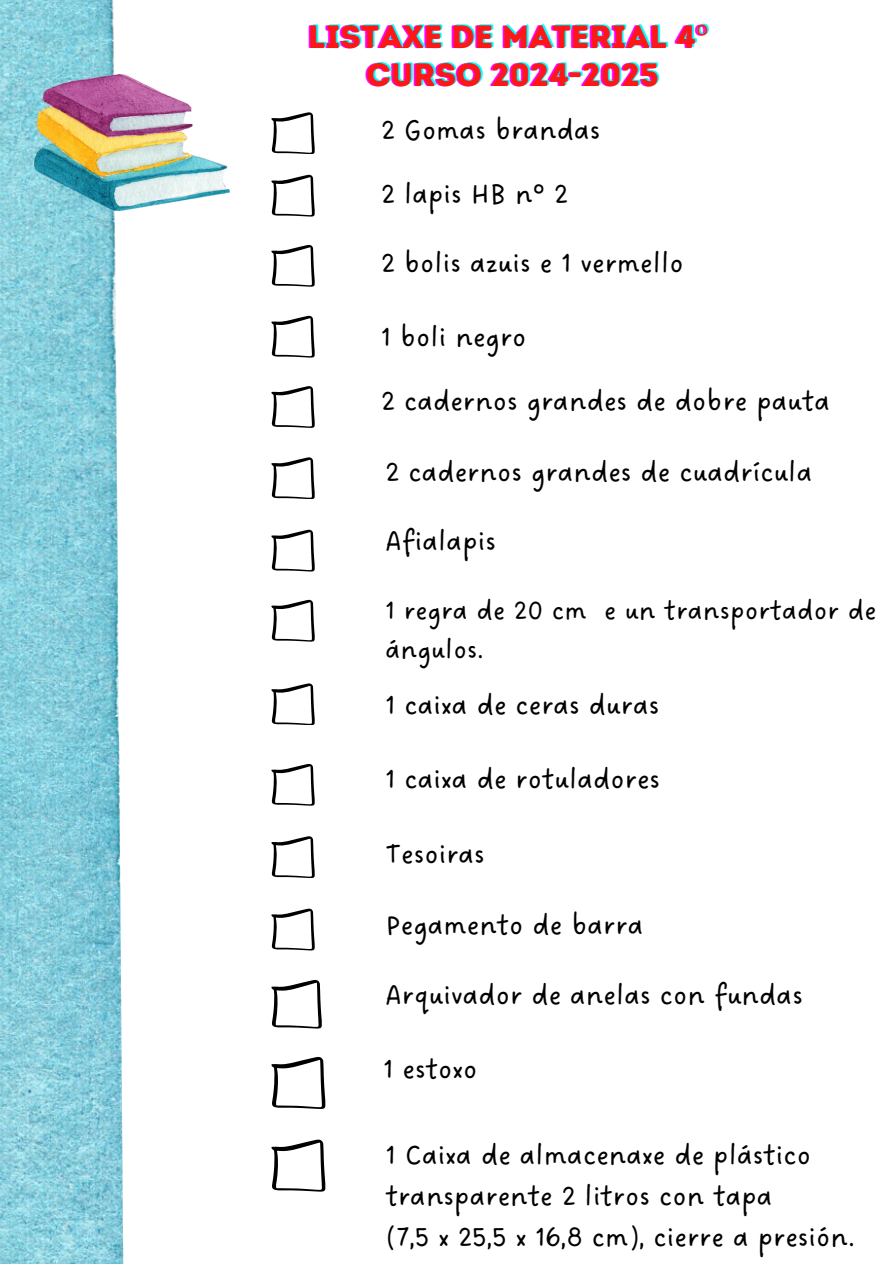
<style>
.page{position:relative;width:894px;height:1264px;background:#fff}
.page>*{position:absolute;margin:0;border:0;box-sizing:border-box;transform-origin:0 0}
.t1{font:32.4px/38px "Intro Rust Base";color:#0ff;text-align:center}
.t2{font:30px/41.4px "DO Sans Regular";color:#000}
.t3{font:28.8px/39.3px "DO Sans Regular";color:#000}
.s1{font-family:"Noto Sans"}
</style>
<div class="page">
<img style="left:0;top:0;width:125px;height:1263px">
<svg style="left:271px;top:175px;width:44px;height:41px"></svg>
<svg style="left:271px;top:245px;width:44px;height:41px"></svg>
<svg style="left:271px;top:316px;width:44px;height:41px"></svg>
<svg style="left:271px;top:386px;width:44px;height:41px"></svg>
<svg style="left:271px;top:529px;width:44px;height:42px"></svg>
<svg style="left:271px;top:599px;width:44px;height:42px"></svg>
<svg style="left:271px;top:683px;width:44px;height:42px"></svg>
<svg style="left:271px;top:763px;width:44px;height:42px"></svg>
<svg style="left:271px;top:836px;width:44px;height:41px"></svg>
<img style="left:35px;top:75px;width:195px;height:136px">
<svg style="left:271px;top:908px;width:44px;height:42px"></svg>
<svg style="left:271px;top:979px;width:51px;height:49px"></svg>
<svg style="left:271px;top:457px;width:44px;height:42px"></svg>
<svg style="left:271px;top:112px;width:44px;height:42px"></svg>
<svg style="left:271px;top:1056px;width:54px;height:52px"></svg>
<svg style="left:271px;top:1139px;width:54px;height:52px"></svg>
<p class="t1" style="left:310px;top:17px;width:401px">LISTAXE DE MATERIAL 4<span class="s1">º<br></span>CURSO 2024-2025</p>
<p class="t2" style="left:381px;top:111px;width:221px">2 Gomas brandas</p>
<h1 class="t2" style="left:381px;top:175px;width:188px">2 lapis HB nº 2</h1>
<h1 class="t2" style="left:381px;top:244px;width:304px">2 bolis azuis e 1 vermello</h1>
<p class="t2" style="left:381px;top:318px;width:147px">1 boli negro</p>
<h2 class="t2" style="left:381px;top:382px;width:450px">2 cadernos grandes de dobre pauta</h2>
<h2 class="t2" style="left:385px;top:452px;width:428px">2 cadernos grandes de cuadrícula</h2>
<p class="t2" style="left:385px;top:522px;width:112px">Afialapis</p>
<h2 class="t3" style="left:385px;top:591px;width:492px">1 regra de 20 cm e un transportador de ángulos.</h2>
<h2 class="t2" style="left:385px;top:685px;width:275px">1 caixa de ceras duras</h2>
<p class="t2" style="left:385px;top:759px;width:276px">1 caixa de rotuladores</p>
<h2 class="t2" style="left:385px;top:835px;width:101px">Tesoiras</h2>
<p class="t2" style="left:385px;top:905px;width:259px">Pegamento de barra</p>
<p class="t2" style="left:385px;top:976px;width:419px">Arquivador de anelas con fundas</p>
<p class="t2" style="left:383px;top:1050px;width:95px">1 estoxo</p>
<p class="t2" style="left:385px;top:1135px;width:470px">1 Caixa de almacenaxe de plástico transparente 2 litros con tapa<br>(7,5 x 25,5 x 16,8 cm), cierre a presión.</p>
</div>
